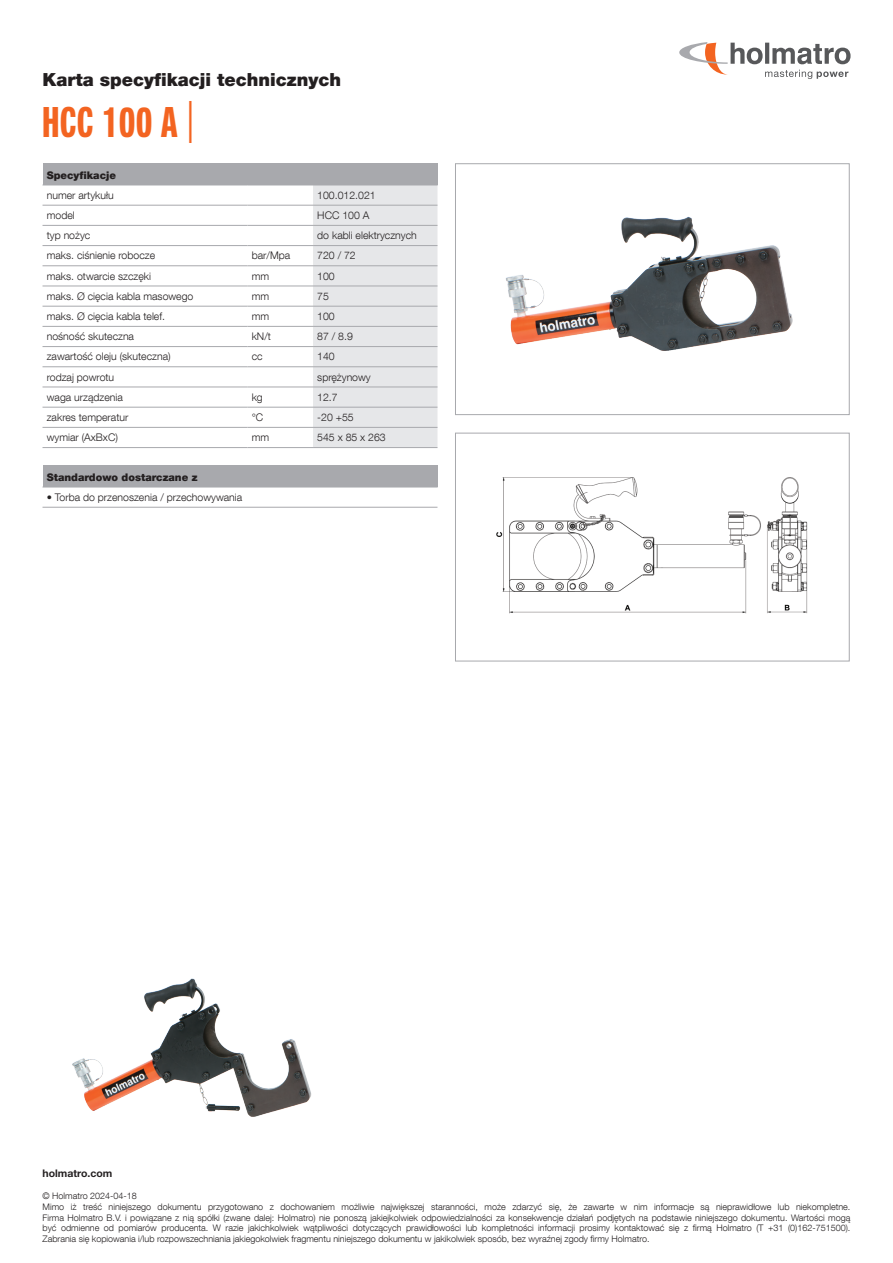
<style>
.page{position:relative;width:893px;height:1263px;background:#fff}
.page>*{position:absolute;margin:0;border:0;box-sizing:border-box;transform-origin:0 0}
.t1{font:700 42px "Neue Helvetica Pro 79 Cm";letter-spacing:.02em;color:#f36421}
.t2{font:900 18px "Helvetica Neue LT Com";color:#231f20}
.t3{font:300 10.5px "Helvetica Neue LT Com";color:#231f20}
.t4{font:900 10.5px "Helvetica Neue LT Com";color:#231f20}
.t5{font:700 10.5px "Helvetica Neue LT Std";color:#231f20}
.t6{font:300 9px/10.8px "Helvetica Neue LT Com";color:#231f20}
.s1{font-family:"Helvetica Neue LT Std";font-weight:300}
</style>
<div class="page">
<svg style="left:679px;top:42px;width:171px;height:37px"></svg>
<div style="left:43px;top:164px;width:394px;height:21px;background:#a8a9ad"></div>
<svg style="left:313px;top:164px;width:125px;height:284px"></svg>
<hr style="left:43px;top:185px;width:204px;height:1px;background:#a8a9ad">
<hr style="left:247px;top:185px;width:66px;height:1px;background:#a8a9ad">
<hr style="left:313px;top:185px;width:125px;height:1px;background:#a8a9ad">
<hr style="left:43px;top:205px;width:204px;height:1px;background:#a8a9ad">
<hr style="left:247px;top:205px;width:66px;height:1px;background:#a8a9ad">
<hr style="left:313px;top:205px;width:124px;height:1px;background:#a8a9ad">
<hr style="left:43px;top:225px;width:204px;height:1px;background:#a8a9ad">
<hr style="left:247px;top:225px;width:66px;height:1px;background:#a8a9ad">
<hr style="left:313px;top:225px;width:124px;height:1px;background:#a8a9ad">
<hr style="left:43px;top:245px;width:204px;height:1px;background:#a8a9ad">
<hr style="left:247px;top:245px;width:66px;height:1px;background:#a8a9ad">
<hr style="left:313px;top:245px;width:124px;height:1px;background:#a8a9ad">
<hr style="left:43px;top:265px;width:204px;height:1px;background:#a8a9ad">
<hr style="left:247px;top:265px;width:66px;height:1px;background:#a8a9ad">
<hr style="left:313px;top:265px;width:124px;height:1px;background:#a8a9ad">
<hr style="left:43px;top:286px;width:204px;height:1px;background:#a8a9ad">
<hr style="left:247px;top:286px;width:66px;height:1px;background:#a8a9ad">
<hr style="left:313px;top:286px;width:124px;height:1px;background:#a8a9ad">
<hr style="left:43px;top:306px;width:204px;height:1px;background:#a8a9ad">
<hr style="left:247px;top:306px;width:66px;height:1px;background:#a8a9ad">
<hr style="left:313px;top:306px;width:124px;height:1px;background:#a8a9ad">
<hr style="left:43px;top:326px;width:204px;height:1px;background:#a8a9ad">
<hr style="left:247px;top:326px;width:66px;height:1px;background:#a8a9ad">
<hr style="left:313px;top:326px;width:124px;height:1px;background:#a8a9ad">
<hr style="left:43px;top:346px;width:204px;height:1px;background:#a8a9ad">
<hr style="left:247px;top:346px;width:66px;height:1px;background:#a8a9ad">
<hr style="left:313px;top:346px;width:124px;height:1px;background:#a8a9ad">
<hr style="left:43px;top:366px;width:204px;height:1px;background:#a8a9ad">
<hr style="left:247px;top:366px;width:66px;height:1px;background:#a8a9ad">
<hr style="left:313px;top:366px;width:124px;height:1px;background:#a8a9ad">
<hr style="left:43px;top:387px;width:204px;height:1px;background:#a8a9ad">
<hr style="left:247px;top:387px;width:66px;height:1px;background:#a8a9ad">
<hr style="left:313px;top:387px;width:124px;height:1px;background:#a8a9ad">
<hr style="left:43px;top:407px;width:204px;height:1px;background:#a8a9ad">
<hr style="left:247px;top:407px;width:66px;height:1px;background:#a8a9ad">
<hr style="left:313px;top:407px;width:124px;height:1px;background:#a8a9ad">
<hr style="left:43px;top:447px;width:204px;height:1px;background:#a8a9ad">
<hr style="left:43px;top:427px;width:204px;height:1px;background:#a8a9ad">
<hr style="left:247px;top:447px;width:66px;height:1px;background:#a8a9ad">
<hr style="left:247px;top:427px;width:66px;height:1px;background:#a8a9ad">
<hr style="left:313px;top:447px;width:124px;height:1px;background:#a8a9ad">
<hr style="left:313px;top:427px;width:124px;height:1px;background:#a8a9ad">
<div style="left:43px;top:466px;width:394px;height:21px;background:#a8a9ad"></div>
<svg style="left:437px;top:466px;width:1px;height:21px"></svg>
<hr style="left:43px;top:507px;width:394px;height:1px;background:#a8a9ad">
<hr style="left:43px;top:487px;width:395px;height:1px;background:#a8a9ad">
<img style="left:72px;top:978px;width:240px;height:139px">
<img style="left:496px;top:477px;width:312px;height:137px">
<div style="left:455px;top:433px;width:394px;height:228px;border:1px solid #a8a9ad"></div>
<img style="left:506px;top:216px;width:287px;height:135px">
<div style="left:455px;top:164px;width:394px;height:251px;border:1px solid #a8a9ad"></div>
<h2 class="t2" style="left:43px;top:68px;width:300px">Karta specyfikacji technicznych</h2>
<h1 class="t1" style="left:43px;top:97px;width:154px">HCC 100 A <span class="s1">|</span></h1>
<p class="t4" style="left:47px;top:169px;width:71px">Specyfikacje</p>
<p class="t3" style="left:47px;top:189px;width:68px">numer artykułu</p>
<p class="t3" style="left:317px;top:189px;width:60px">100.012.021</p>
<p class="t3" style="left:47px;top:209px;width:30px">model</p>
<p class="t3" style="left:317px;top:209px;width:54px">HCC 100 A</p>
<p class="t3" style="left:47px;top:229px;width:45px">typ nożyc</p>
<p class="t3" style="left:317px;top:229px;width:101px">do kabli elektrycznych</p>
<p class="t3" style="left:47px;top:249px;width:110px">maks. ciśnienie robocze</p>
<p class="t3" style="left:252px;top:249px;width:40px">bar/Mpa</p>
<p class="t3" style="left:317px;top:249px;width:40px">720 / 72</p>
<p class="t3" style="left:47px;top:269px;width:106px">maks. otwarcie szczęki</p>
<p class="t3" style="left:252px;top:269px;width:19px">mm</p>
<p class="t3" style="left:317px;top:269px;width:19px">100</p>
<p class="t3" style="left:47px;top:290px;width:148px">maks. Ø cięcia kabla masowego</p>
<p class="t3" style="left:252px;top:290px;width:19px">mm</p>
<p class="t3" style="left:317px;top:290px;width:13px">75</p>
<p class="t3" style="left:47px;top:310px;width:120px">maks. Ø cięcia kabla telef.</p>
<p class="t3" style="left:252px;top:310px;width:19px">mm</p>
<p class="t3" style="left:317px;top:310px;width:19px">100</p>
<p class="t3" style="left:47px;top:330px;width:89px">nośność skuteczna</p>
<p class="t3" style="left:252px;top:330px;width:21px">kN/t</p>
<p class="t3" style="left:317px;top:330px;width:37px">87 / 8.9</p>
<p class="t3" style="left:47px;top:350px;width:125px">zawartość oleju (skuteczna)</p>
<p class="t3" style="left:252px;top:350px;width:12px">cc</p>
<p class="t3" style="left:317px;top:350px;width:19px">140</p>
<p class="t3" style="left:47px;top:370px;width:69px">rodzaj powrotu</p>
<p class="t3" style="left:317px;top:370px;width:55px">sprężynowy</p>
<p class="t3" style="left:47px;top:391px;width:78px">waga urządzenia</p>
<p class="t3" style="left:252px;top:391px;width:13px">kg</p>
<p class="t3" style="left:317px;top:391px;width:22px">12.7</p>
<p class="t3" style="left:47px;top:411px;width:83px">zakres temperatur</p>
<p class="t3" style="left:252px;top:411px;width:13px">°C</p>
<p class="t3" style="left:317px;top:411px;width:38px">-20 +55</p>
<p class="t3" style="left:47px;top:431px;width:73px">wymiar (AxBxC)</p>
<p class="t3" style="left:252px;top:431px;width:19px">mm</p>
<p class="t3" style="left:317px;top:431px;width:70px">545 x 85 x 263</p>
<p class="t4" style="left:47px;top:471px;width:152px">Standardowo dostarczane z</p>
<p class="t3" style="left:47px;top:491px;width:197px">• Torba do przenoszenia / przechowywania</p>
<p class="t5" style="left:43px;top:1167px;width:71px">holmatro.com</p>
<p class="t6" style="left:43px;top:1190px;width:809px">© Holmatro 2024-04-18<br>Mimo iż treść niniejszego dokumentu przygotowano z dochowaniem możliwie największej staranności, może zdarzyć się, że zawarte w nim informacje są nieprawidłowe lub niekompletne.<br>Firma Holmatro B.V. i powiązane z nią spółki (zwane dalej: Holmatro) nie ponoszą jakiejkolwiek odpowiedzialności za konsekwencje działań podjętych na podstawie niniejszego dokumentu. Wartości mogą być odmienne od pomiarów producenta. W razie jakichkolwiek wątpliwości dotyczących prawidłowości lub kompletności informacji prosimy kontaktować się z firmą Holmatro (T +31 (0)162-751500).<br>Zabrania się kopiowania i/lub rozpowszechniania jakiegokolwiek fragmentu niniejszego dokumentu w jakikolwiek sposób, bez wyraźnej zgody firmy Holmatro.</p>
</div>
